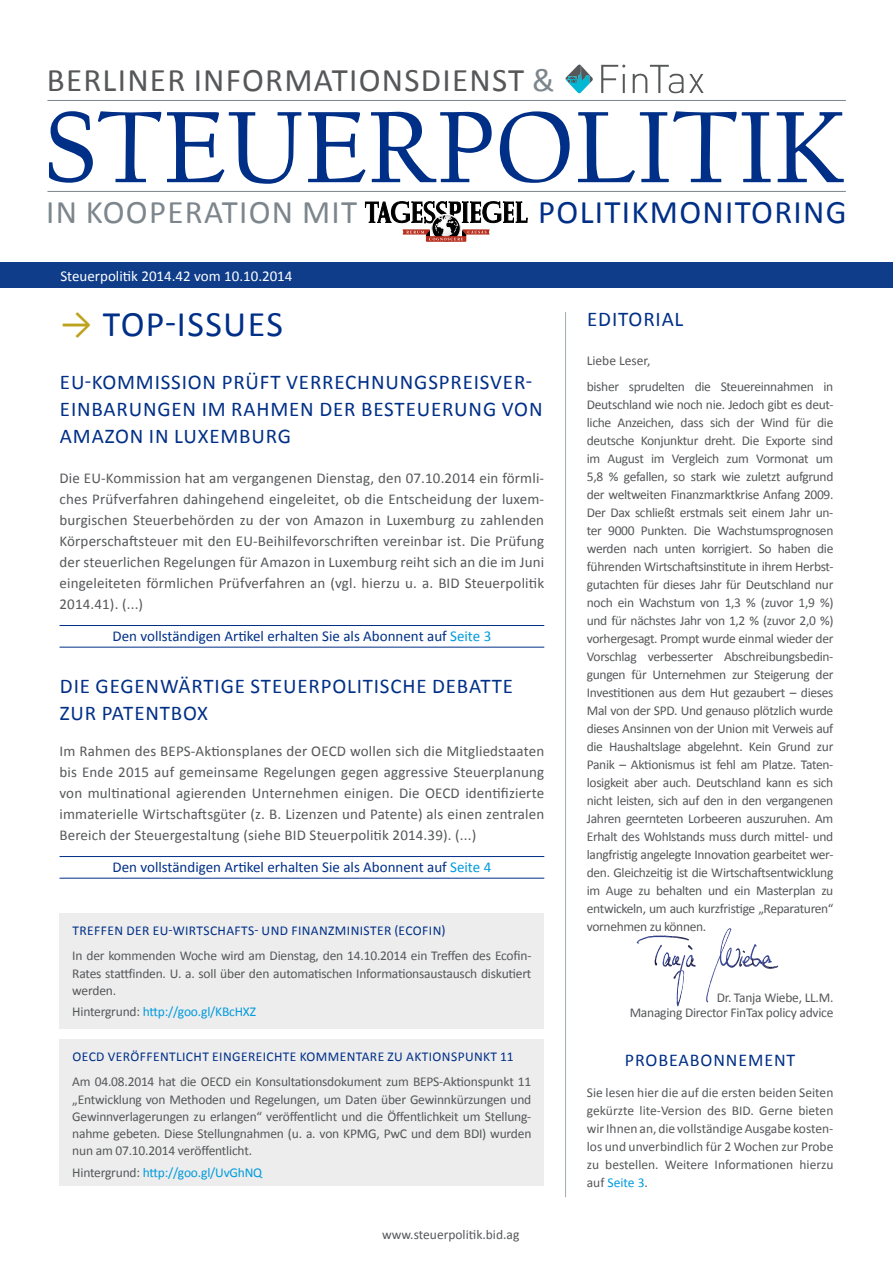
<style>
.page{position:relative;width:893px;height:1263px;background:#fff}
.page>*{position:absolute;margin:0;border:0;box-sizing:border-box;transform-origin:0 0}
.t1{font:105.75px "Californian FB Text Expert";color:#002f87}
.t2{font:36px "Calibri";letter-spacing:.04em;color:#002f87}
.t3{font:33px "Calibri";letter-spacing:.04em;color:#555759}
.t4{font:33px "Calibri";letter-spacing:.04em;color:#002f87}
.t5{font:33px "Calibri";letter-spacing:.04em;color:#7d868c}
.t6{font:21px/27px "Calibri";letter-spacing:.04em;color:#002f87}
.t7{font:18px "Calibri";letter-spacing:.05em;color:#002f87}
.t8{font:15px/21px "Calibri";letter-spacing:.01em;color:#555759;text-align:justify}
.t9{font:15px "Calibri";color:#002f87}
.t10{font:15px "Calibri";color:#fff}
.t11{font:13.5px/18px "Calibri";letter-spacing:-.02em;color:#555759;text-align:justify}
.t12{font:13.5px "Calibri";letter-spacing:.03em;color:#002f87}
.t13{font:13.5px "Calibri";letter-spacing:-.015em;color:#009bde}
.t14{font:13.5px "Calibri";color:#555759}
.s1{color:#7d868c}
.s2{color:#bca21d}
.s3{color:#009bde}
.s4{color:#555759}
</style>
<div class="page">
<div style="left:0;top:263px;width:893px;height:25px;background:#0f3d8a"></div>
<hr style="left:47px;top:191px;width:799px;height:1px;background:#7d868c">
<hr style="left:47px;top:100px;width:799px;height:1px;background:#7d868c">
<svg style="left:365px;top:201px;width:162px;height:41px"></svg>
<svg style="left:601px;top:65px;width:24px;height:28px"></svg>
<svg style="left:566px;top:65px;width:27px;height:28px"></svg>
<svg style="left:633px;top:65px;width:71px;height:28px"></svg>
<hr style="left:565px;top:312px;width:1px;height:885px;background:#a0acaa">
<hr style="left:60px;top:625px;width:484px;height:1px;background:#002f87">
<hr style="left:60px;top:647px;width:484px;height:1px;background:#002f87">
<hr style="left:60px;top:856px;width:484px;height:1px;background:#002f87">
<hr style="left:60px;top:878px;width:484px;height:1px;background:#002f87">
<svg style="left:706px;top:928px;width:72px;height:74px"></svg>
<svg style="left:637px;top:935px;width:59px;height:71px"></svg>
<div style="left:60px;top:914px;width:484px;height:115px;background:#ededed"></div>
<div style="left:60px;top:1039px;width:484px;height:147px;background:#ededed"></div>
<h3 class="t3" style="left:47px;top:59px;width:509px">BERLINER INFORMATIONSDIENST <span class="s1">&amp;</span></h3>
<h1 class="t1" style="left:44px;top:91px;width:803px">STEUERPOLITIK</h1>
<h3 class="t4" style="left:538px;top:191px;width:310px">POLITIKMONITORING</h3>
<h3 class="t5" style="left:46px;top:191px;width:312px">IN KOOPERATION MIT</h3>
<p class="t10" style="left:60px;top:267px;width:234px">Steuerpolitik 2014.42 vom 10.10.2014</p>
<h2 class="t2" style="left:60px;top:301px;width:224px"><span class="s2">→</span> TOP-ISSUES</h2>
<h3 class="t6" style="left:60px;top:368px;width:484px">EU-KOMMISSION PRÜFT VERRECHNUNGSPREISVER-<br>EINBARUNGEN IM RAHMEN DER BESTEUERUNG VON<br>AMAZON IN LUXEMBURG</h3>
<p class="t8" style="left:60px;top:468px;width:486px">Die EU-Kommission hat am vergangenen Dienstag, den 07.10.2014 ein förmli&shy;ches Prüfverfahren dahingehend eingeleitet, ob die Entscheidung der luxem&shy;burgischen Steuerbehörden zu der von Amazon in Luxemburg zu zahlenden Körperschaftsteuer mit den EU-Beihilfevorschriften vereinbar ist. Die Prüfung der steuerlichen Regelungen für Amazon in Luxemburg reiht sich an die im Juni eingeleiteten förmlichen Prüfverfahren an (vgl. hierzu u. a. BID Steuerpolitik 2014.41). (...)</p>
<p class="t9" style="left:113px;top:626px;width:380px">Den vollständigen Artikel erhalten Sie als Abonnent auf <span class="s3">Seite 3</span></p>
<h3 class="t6" style="left:60px;top:673px;width:455px">DIE GEGENWÄRTIGE STEUERPOLITISCHE DEBATTE<br>ZUR PATENTBOX</h3>
<p class="t8" style="left:60px;top:741px;width:486px">Im Rahmen des BEPS-Aktionsplanes der OECD wollen sich die Mitgliedstaaten bis Ende 2015 auf gemeinsame Regelungen gegen aggressive Steuerplanung von multinational agierenden Unternehmen einigen. Die OECD identifizierte immaterielle Wirtschaftsgüter (z. B. Lizenzen und Patente) als einen zentralen Bereich der Steuergestaltung (siehe BID Steuerpolitik 2014.39). (...)</p>
<p class="t9" style="left:113px;top:857px;width:380px">Den vollständigen Artikel erhalten Sie als Abonnent auf <span class="s3">Seite 4</span></p>
<p class="t12" style="left:73px;top:921px;width:375px">TREFFEN DER EU-WIRTSCHAFTS- UND FINANZMINISTER (ECOFIN)</p>
<p class="t11" style="left:72px;top:947px;width:461px;line-height:17.2px">In der kommenden Woche wird am Dienstag, den 14.10.2014 ein Treffen des Ecofin-Rates stattfinden. U. a. soll über den automatischen Informationsaustausch diskutiert werden.</p>
<p class="t13" style="left:72px;top:1003px;width:185px"><span class="s4">Hintergrund:</span> http://goo.gl/KBcHXZ</p>
<p class="t12" style="left:73px;top:1047px;width:443px">OECD VERÖFFENTLICHT EINGEREICHTE KOMMENTARE ZU AKTIONSPUNKT 11</p>
<p class="t11" style="left:72px;top:1073px;width:461px;line-height:17.2px">Am 04.08.2014 hat die OECD ein Konsultationsdokument zum BEPS-Aktionspunkt 11 „Entwicklung von Methoden und Regelungen, um Daten über Gewinnkürzungen und Gewinnverlagerungen zu erlangen“ veröffentlicht und die Öffentlichkeit um Stellung&shy;nahme gebeten. Diese Stellungnahmen (u. a. von KPMG, PwC und dem BDI) wurden nun am 07.10.2014 veröffentlicht.</p>
<p class="t13" style="left:72px;top:1164px;width:192px"><span class="s4">Hintergrund:</span> http://goo.gl/UvGhNQ</p>
<p class="t14" style="left:382px;top:1226px;width:139px">www.steuerpolitik.bid.ag</p>
<h3 class="t6" style="left:587px;top:305px;width:98px">EDITORIAL</h3>
<p class="t11" style="left:587px;top:347px;width:248px;line-height:26.5px">Liebe Leser,<br>bisher sprudelten die Steuereinnahmen in</p>
<p class="t11" style="left:587px;top:396px;width:248px">Deutschland wie noch nie. Jedoch gibt es deut&shy;liche Anzeichen, dass sich der Wind für die deutsche Konjunktur dreht. Die Exporte sind im August im Vergleich zum Vormonat um 5,8 % gefallen, so stark wie zuletzt aufgrund der weltweiten Finanzmarktkrise Anfang 2009.<br>Der Dax schließt erstmals seit einem Jahr un&shy;ter 9000 Punkten. Die Wachstumsprognosen werden nach unten korrigiert. So haben die führenden Wirtschaftsinstitute in ihrem Herbst&shy;gutachten für dieses Jahr für Deutschland nur noch ein Wachstum von 1,3 % (zuvor 1,9 %) und für nächstes Jahr von 1,2 % (zuvor 2,0 %) vorhergesagt. Prompt wurde einmal wieder der Vorschlag verbesserter Abschreibungsbedin&shy;gungen für Unternehmen zur Steigerung der Investitionen aus dem Hut gezaubert – dieses Mal von der SPD. Und genauso plötzlich wurde dieses Ansinnen von der Union mit Verweis auf die Haushaltslage abgelehnt. Kein Grund zur Panik – Aktionismus ist fehl am Platze. Taten&shy;losigkeit aber auch. Deutschland kann es sich nicht leisten, sich auf den in den vergangenen Jahren geernteten Lorbeeren auszuruhen. Am Erhalt des Wohlstands muss durch mittel- und langfristig angelegte Innovation gearbeitet wer&shy;den. Gleichzeitig ist die Wirtschaftsentwicklung im Auge zu behalten und ein Masterplan zu entwickeln, um auch kurzfristige „Reparaturen“ vornehmen zu können.</p>
<p class="t11" style="left:630px;top:990px;width:205px;line-height:15px;text-align:right">Dr. Tanja Wiebe, LL.M.<br>Managing Director FinTax policy advice</p>
<h3 class="t7" style="left:625px;top:1048px;width:172px">PROBEABONNEMENT</h3>
<p class="t11" style="left:587px;top:1083px;width:248px">Sie lesen hier die auf die ersten beiden Seiten gekürzte lite-Version des BID. Gerne bieten wir Ihnen an, die vollständige Ausgabe kosten&shy;los und unverbindlich für 2 Wochen zur Probe zu bestellen. Weitere Informationen hierzu auf <span class="s3">Seite 3</span>.</p>
</div>
